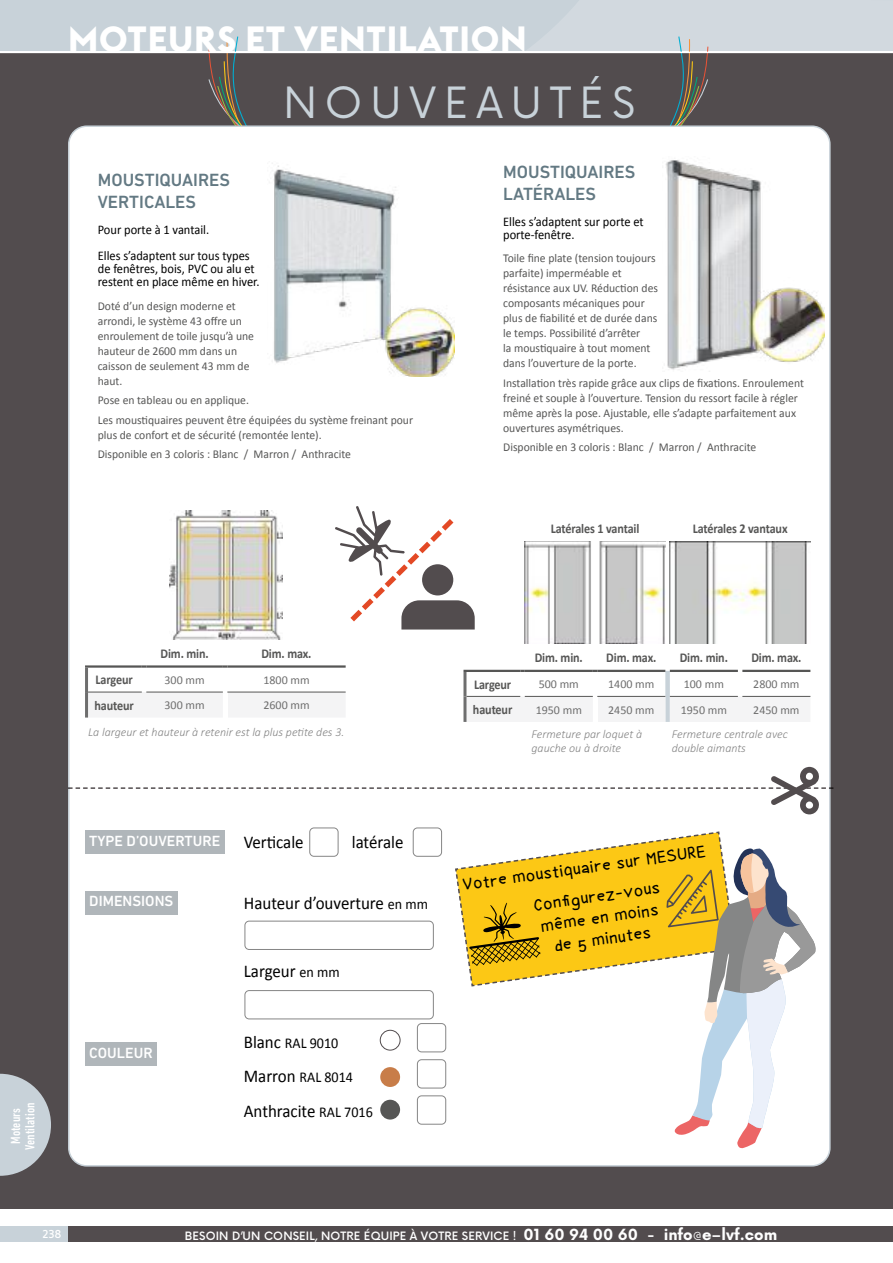
<style>
.page{position:relative;width:893px;height:1263px;background:#fff}
.page>*{position:absolute;margin:0;border:0;box-sizing:border-box;transform-origin:0 0}
.t1{font:42px "Now Alt";letter-spacing:.19em;color:#c8d2d9}
.t2{font:700 36px "Euclid Flex";letter-spacing:.02em;color:#fff}
.t3{font:18px "Calibri";color:#000;scale:.94 1}
.t4{font:18px/30.2px "Coyotris Comic";color:#000}
.t5{font:500 18px/21.6px "DIN Next LT Pro";color:#637983}
.t6{font:500 15px "DIN Next LT Pro";color:#fff}
.t7{font:15px "Calibri";color:#000;scale:.94 1}
.t8{font:700 13.5px "Calibri";letter-spacing:-.01em;color:#565655;scale:.9 1}
.t9{font:500 condensed 13.5px/14.2px "DIN Next LT Pro";color:#fff;text-align:center}
.t10{font:13.2px/13.2px "Calibri";color:#000;scale:.94 1}
.t11{font:12px/15px "Calibri";color:#565655}
.t12{font:italic 300 12px/14.4px "Calibri";color:#868686}
.t13{font:12px "Calibri";color:#6e6e6e}
.t14{font:500 11.25px "Now Alt";letter-spacing:.015em;color:#fff}
.t15{font:10.5px "Luciole";color:#fff}
.s1{font-size:15px}
.s2{font-size:18px}
.s3{font-weight:700;font-size:15px}
.s4{font-weight:400;font-size:15px}
</style>
<div class="page">
<div style="left:64px;top:1226px;width:829px;height:16px;background:#524c4e"></div>
<div style="left:0;top:1226px;width:68px;height:16px;background:#c8d2d9"></div>
<div style="left:0;top:52px;width:893px;height:1157px;background:#524c4e"></div>
<svg style="left:208px;top:53px;width:74px;height:72px"></svg>
<svg style="left:365px;top:53px;width:528px;height:82px"></svg>
<div style="left:69px;top:126px;width:761px;height:1040px;background:#fff;border-radius:18px"></div>
<svg style="left:0;top:0;width:893px;height:53px;background:#cdd6dc"></svg>
<div style="left:88px;top:692px;width:257px;height:25px;background:#f4f4f5"></div>
<hr style="left:223px;top:692px;width:4px;height:25px;background:#fff">
<hr style="left:85px;top:665px;width:57px;height:3px;background:#565655">
<svg style="left:142px;top:665px;width:4px;height:3px"></svg>
<hr style="left:146px;top:665px;width:77px;height:3px;background:#565655">
<svg style="left:223px;top:665px;width:4px;height:3px"></svg>
<hr style="left:227px;top:665px;width:119px;height:3px;background:#565655">
<hr style="left:88px;top:692px;width:54px;height:1px;background:#565655">
<hr style="left:146px;top:692px;width:77px;height:1px;background:#565655">
<hr style="left:227px;top:692px;width:119px;height:1px;background:#565655">
<hr style="left:85px;top:668px;width:3px;height:24px;background:#6e6e6e">
<hr style="left:85px;top:692px;width:3px;height:25px;background:#6e6e6e">
<img style="left:169px;top:510px;width:114px;height:129px">
<hr style="left:463px;top:670px;width:57px;height:2px;background:#565655">
<svg style="left:466px;top:670px;width:344px;height:52px"></svg>
<hr style="left:597px;top:670px;width:68px;height:2px;background:#565655">
<hr style="left:670px;top:670px;width:68px;height:2px;background:#565655">
<hr style="left:742px;top:670px;width:68px;height:2px;background:#565655">
<hr style="left:466px;top:696px;width:54px;height:1px;background:#565655">
<hr style="left:525px;top:696px;width:68px;height:1px;background:#565655">
<hr style="left:597px;top:696px;width:68px;height:1px;background:#565655">
<hr style="left:670px;top:696px;width:68px;height:1px;background:#565655">
<hr style="left:742px;top:696px;width:68px;height:1px;background:#565655">
<hr style="left:463px;top:672px;width:3px;height:24px;background:#6e6e6e">
<hr style="left:463px;top:696px;width:3px;height:26px;background:#6e6e6e">
<img style="left:525px;top:542px;width:140px;height:102px">
<img style="left:670px;top:542px;width:140px;height:102px">
<img style="left:272px;top:163px;width:183px;height:213px">
<img style="left:665px;top:160px;width:160px;height:210px">
<svg style="left:335px;top:506px;width:140px;height:123px"></svg>
<div style="left:85px;top:830px;width:140px;height:23px;background:#b0b6ba"></div>
<div style="left:85px;top:891px;width:93px;height:23px;background:#b0b6ba"></div>
<div style="left:85px;top:1043px;width:72px;height:23px;background:#b0b6ba"></div>
<div style="left:309px;top:827px;width:29px;height:30px;border:1px solid #868686;border-radius:4px"></div>
<div style="left:413px;top:827px;width:29px;height:30px;border:1px solid #868686;border-radius:4px"></div>
<div style="left:417px;top:1023px;width:29px;height:29px;border:1px solid #868686;border-radius:4px"></div>
<div style="left:417px;top:1095px;width:29px;height:29px;border:1px solid #868686;border-radius:4px"></div>
<div style="left:417px;top:1059px;width:29px;height:29px;border:1px solid #868686;border-radius:4px"></div>
<div style="left:380px;top:1030px;width:20px;height:20px;border:1px solid #524c4e;border-radius:50%"></div>
<div style="left:380px;top:1067px;width:20px;height:20px;background:#c87d49;border-radius:50%"></div>
<div style="left:380px;top:1100px;width:20px;height:19px;background:#565655;border-radius:50%"></div>
<svg style="left:68px;top:767px;width:765px;height:47px"></svg>
<svg style="left:455px;top:831px;width:361px;height:318px"></svg>
<div style="left:245px;top:921px;width:189px;height:29px;border:1px solid #868686;border-radius:4px"></div>
<div style="left:245px;top:990px;width:189px;height:29px;border:1px solid #868686;border-radius:4px"></div>
<svg style="left:0;top:1074px;width:51px;height:102px"></svg>
<h2 class="t2" style="left:68px;top:18px;width:460px">MOTEURS ET VENTILATION</h2>
<h1 class="t1" style="left:283px;top:69px;width:353px">NOUVEAUTÉS</h1>
<h3 class="t5" style="left:98px;top:169px;width:134px">MOUSTIQUAIRES<br>VERTICALES</h3>
<p class="t10" style="left:98px;top:217px;width:163px;line-height:26px">Pour porte à 1 vantail.<br>Elles s’adaptent sur tous types</p>
<p class="t10" style="left:98px;top:262px;width:174px">de fenêtres, bois, PVC ou alu et restent en place même en hiver.</p>
<p class="t11" style="left:98px;top:299px;width:158px">Doté d’un design moderne et arrondi, le système 43 offre un enroulement de toile jusqu’à une hauteur de 2600 mm dans un caisson de seulement 43 mm de haut.</p>
<p class="t11" style="left:98px;top:391px;width:317px;line-height:19.2px">Pose en tableau ou en applique.<br>Les moustiquaires peuvent être équipées du système freinant pour</p>
<p class="t11" style="left:98px;top:425px;width:255px;line-height:19.2px">plus de confort et de sécurité (remontée lente).<br>Disponible en 3 coloris : Blanc / Marron / Anthracite</p>
<h3 class="t5" style="left:503px;top:161px;width:134px">MOUSTIQUAIRES<br>LATÉRALES</h3>
<p class="t10" style="left:503px;top:215px;width:151px">Elles s’adaptent sur porte et porte-fenêtre.</p>
<p class="t11" style="left:503px;top:251px;width:156px">Toile fine plate (tension toujours parfaite) imperméable et résistance aux UV. Réduction des composants mécaniques pour plus de fiabilité et de durée dans le temps. Possibilité d’arrêter<br>la moustiquaire à tout moment dans l’ouverture de la porte.</p>
<p class="t11" style="left:503px;top:375px;width:302px">Installation très rapide grâce aux clips de fixations. Enroulement freiné et souple à l’ouverture. Tension du ressort facile à régler même après la pose. Ajustable, elle s’adapte parfaitement aux ouvertures asymétriques.</p>
<p class="t11" style="left:503px;top:439px;width:255px">Disponible en 3 coloris : Blanc / Marron / Anthracite</p>
<p class="t8" style="left:551px;top:520px;width:100px">Latérales 1 vantail</p>
<p class="t8" style="left:693px;top:520px;width:107px">Latérales 2 vantaux</p>
<p class="t8" style="left:160px;top:645px;width:55px">Dim. min.</p>
<p class="t8" style="left:261px;top:645px;width:57px">Dim. max.</p>
<p class="t8" style="left:96px;top:671px;width:43px">Largeur</p>
<p class="t13" style="left:165px;top:672px;width:42px">300 mm</p>
<p class="t13" style="left:263px;top:672px;width:48px">1800 mm</p>
<p class="t8" style="left:95px;top:697px;width:45px">hauteur</p>
<p class="t13" style="left:165px;top:698px;width:42px">300 mm</p>
<p class="t13" style="left:263px;top:698px;width:48px">2600 mm</p>
<p class="t12" style="left:88px;top:725px;width:258px">La largeur et hauteur à retenir est la plus petite des 3.</p>
<p class="t8" style="left:535px;top:649px;width:55px">Dim. min.</p>
<p class="t8" style="left:606px;top:649px;width:57px">Dim. max.</p>
<p class="t8" style="left:680px;top:649px;width:55px">Dim. min.</p>
<p class="t8" style="left:751px;top:649px;width:57px">Dim. max.</p>
<p class="t8" style="left:474px;top:676px;width:43px">Largeur</p>
<p class="t13" style="left:539px;top:676px;width:42px">500 mm</p>
<p class="t13" style="left:608px;top:676px;width:48px">1400 mm</p>
<p class="t13" style="left:684px;top:676px;width:42px">100 mm</p>
<p class="t13" style="left:753px;top:676px;width:48px">2800 mm</p>
<p class="t8" style="left:473px;top:701px;width:45px">hauteur</p>
<p class="t13" style="left:536px;top:702px;width:48px">1950 mm</p>
<p class="t13" style="left:608px;top:702px;width:48px">2450 mm</p>
<p class="t13" style="left:681px;top:702px;width:48px">1950 mm</p>
<p class="t13" style="left:753px;top:702px;width:48px">2450 mm</p>
<p class="t12" style="left:672px;top:727px;width:118px">Fermeture centrale avec double aimants</p>
<p class="t12" style="left:531px;top:727px;width:112px">Fermeture par loquet à gauche ou à droite</p>
<p class="t9" style="left:8px;top:1149px;width:48px;rotate:-90deg">Moteurs<br>Ventilation</p>
<p class="t6" style="left:89px;top:832px;width:133px">TYPE D’OUVERTURE</p>
<p class="t6" style="left:89px;top:893px;width:86px">DIMENSIONS</p>
<p class="t6" style="left:89px;top:1044px;width:65px">COULEUR</p>
<h3 class="t3" style="left:244px;top:830px;width:65px">Verticale</h3>
<h3 class="t3" style="left:352px;top:830px;width:56px">latérale</h3>
<h3 class="t3" style="left:244px;top:891px;width:197px">Hauteur d’ouverture <span class="s1">en mm</span></h3>
<h3 class="t3" style="left:244px;top:959px;width:104px">Largeur <span class="s1">en mm</span></h3>
<p class="t7" style="left:244px;top:1033px;width:102px"><span class="s2">Blanc</span> RAL 9010</p>
<p class="t7" style="left:244px;top:1068px;width:118px"><span class="s2">Marron</span> RAL 8014</p>
<h3 class="t3" style="left:244px;top:1099px;width:139px">Anthracite <span class="s1">RAL 7016</span></h3>
<h3 class="t4" style="left:527px;top:859px;width:180px;text-indent:-67px;rotate:-8deg">Votre moustiquaire sur MESURE<br>Confi gurez-vous</h3>
<h3 class="t4" style="left:539px;top:914px;width:120px;line-height:21.6px;text-align:center;rotate:-8deg">même en moins de 5 minutes</h3>
<p class="t15" style="left:43px;top:1225px;width:21px">238</p>
<p class="t14" style="left:185px;top:1227px;width:594px">BESOIN D’UN CONSEIL, NOTRE ÉQUIPE À VOTRE SERVICE ! <span class="s3">01 60 94 00 60 - info</span><span class="s4">@</span><span class="s3">e–lvf.com</span></p>
</div>
